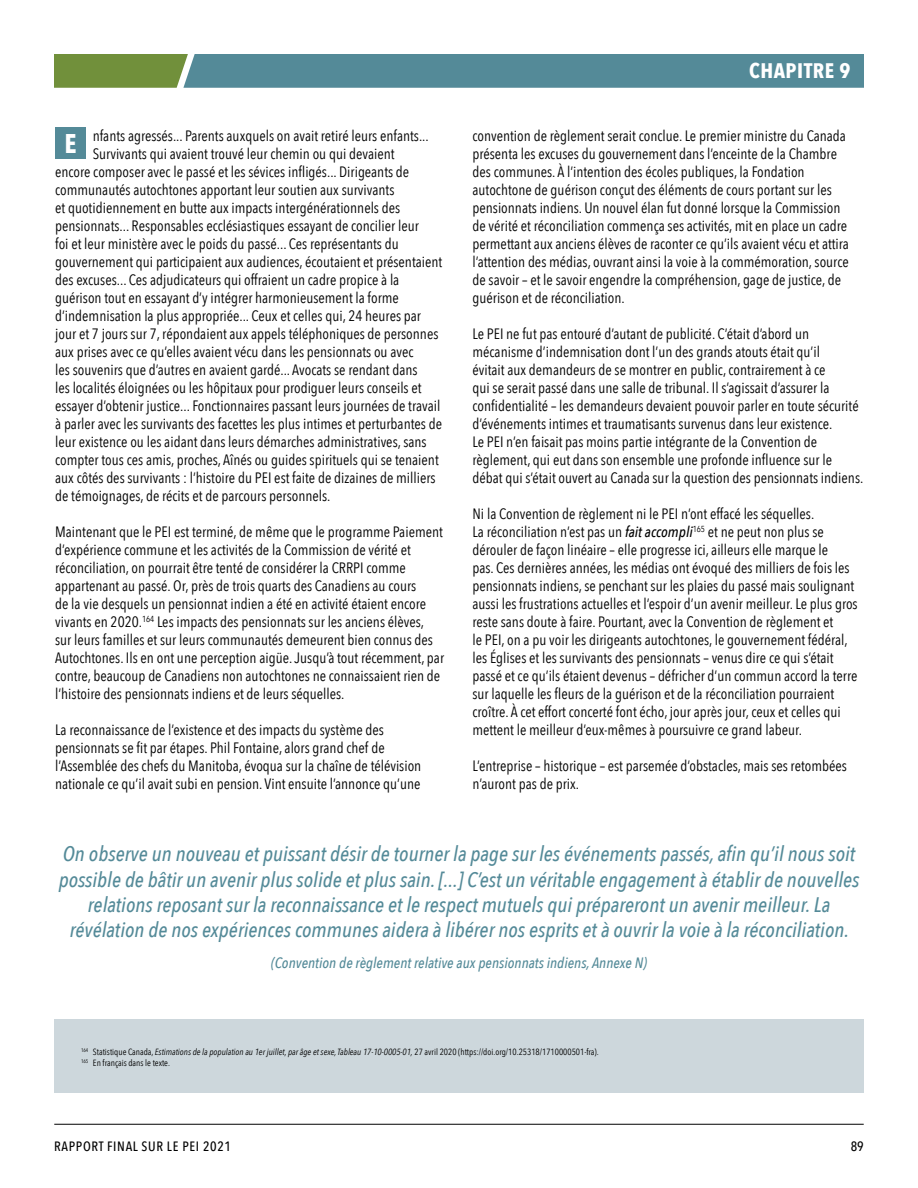
<style>
.page{position:relative;width:918px;height:1188px;background:#fff}
.page>*{position:absolute;margin:0;border:0;box-sizing:border-box;transform-origin:0 0}
.t1{font:700 27px "Avenir Next Condensed";color:#fff}
.t2{font:italic 500 21px/25.2px "Avenir Next Condensed";color:#548a98;text-align:center}
.t3{font:700 21px "Avenir Next Condensed";letter-spacing:.025em;color:#fff}
.t4{font:15px/18px "Avenir Next Condensed";color:#000}
.t5{font:italic 500 15px "Avenir Next Condensed";color:#548a98}
.t6{font:500 13.5px "Avenir Next Condensed";letter-spacing:.05em;color:#000}
.t7{font:9px/10.8px "Avenir Next Condensed";color:#000}
.s1{font-weight:500;font-style:italic}
.s2{font-style:italic}
</style>
<div class="page">
<hr style="left:54px;top:1124px;width:810px;height:1px;background:#000">
<svg style="left:54px;top:54px;width:810px;height:34px;background:#5b8c8a"></svg>
<div style="left:54px;top:1019px;width:810px;height:74px;background:#cdd7dc"></div>
<div style="left:55px;top:127px;width:31px;height:31px;background:#548a98"></div>
<p class="t4" style="left:93px;top:126px;width:338px">nfants agressés... Parents auxquels on avait retiré leurs enfants...</p>
<p class="t4" style="left:93px;top:144px;width:303px">Survivants qui avaient trouvé leur chemin ou qui devaient</p>
<p class="t4" style="left:55px;top:162px;width:356px">encore composer avec le passé et les sévices infligés... Dirigeants de</p>
<p class="t4" style="left:55px;top:180px;width:341px">communautés autochtones apportant leur soutien aux survivants</p>
<p class="t4" style="left:55px;top:198px;width:347px">et quotidiennement en butte aux impacts intergénérationnels des</p>
<p class="t4" style="left:55px;top:216px;width:365px">pensionnats... Responsables ecclésiastiques essayant de concilier leur</p>
<p class="t4" style="left:55px;top:234px;width:345px">foi et leur ministère avec le poids du passé... Ces représentants du</p>
<p class="t4" style="left:55px;top:252px;width:389px">gouvernement qui participaient aux audiences, écoutaient et présentaient</p>
<p class="t4" style="left:55px;top:270px;width:346px">des excuses... Ces adjudicateurs qui offraient un cadre propice à la</p>
<p class="t4" style="left:55px;top:288px;width:345px">guérison tout en essayant d’y intégrer harmonieusement la forme</p>
<p class="t4" style="left:55px;top:306px;width:367px">d’indemnisation la plus appropriée... Ceux et celles qui, 24 heures par</p>
<p class="t4" style="left:55px;top:324px;width:385px">jour et 7 jours sur 7, répondaient aux appels téléphoniques de personnes</p>
<p class="t4" style="left:55px;top:342px;width:360px">aux prises avec ce qu’elles avaient vécu dans les pensionnats ou avec</p>
<p class="t4" style="left:55px;top:360px;width:364px">les souvenirs que d’autres en avaient gardé... Avocats se rendant dans</p>
<p class="t4" style="left:55px;top:378px;width:368px">les localités éloignées ou les hôpitaux pour prodiguer leurs conseils et</p>
<p class="t4" style="left:55px;top:396px;width:387px">essayer d’obtenir justice... Fonctionnaires passant leurs journées de travail</p>
<p class="t4" style="left:55px;top:414px;width:388px">à parler avec les survivants des facettes les plus intimes et perturbantes de</p>
<p class="t4" style="left:55px;top:432px;width:373px">leur existence ou les aidant dans leurs démarches administratives, sans</p>
<p class="t4" style="left:55px;top:450px;width:385px">compter tous ces amis, proches, Aînés ou guides spirituels qui se tenaient</p>
<p class="t4" style="left:55px;top:468px;width:382px">aux côtés des survivants : l’histoire du PEI est faite de dizaines de milliers</p>
<p class="t4" style="left:55px;top:486px;width:277px">de témoignages, de récits et de parcours personnels.</p>
<p class="t4" style="left:55px;top:522px;width:390px">Maintenant que le PEI est terminé, de même que le programme Paiement d’expérience commune et les activités de la Commission de vérité et réconciliation, on pourrait être tenté de considérer la CRRPI comme appartenant au passé. Or, près de trois quarts des Canadiens au cours<br>de la vie desquels un pensionnat indien a été en activité étaient encore vivants en 2020.<sup>164</sup> Les impacts des pensionnats sur les anciens élèves, sur leurs familles et sur leurs communautés demeurent bien connus des Autochtones. Ils en ont une perception aigüe.Jusqu’à tout récemment, par contre, beaucoup de Canadiens non autochtones ne connaissaient rien de l’histoire des pensionnats indiens et de leurs séquelles.</p>
<p class="t4" style="left:55px;top:720px;width:368px">La reconnaissance de l’existence et des impacts du système des pensionnats se fit par étapes. Phil Fontaine, alors grand chef de l’Assemblée des chefs du Manitoba, évoqua sur la chaîne de télévision nationale ce qu’il avait subi en pension. Vint ensuite l’annonce qu’une</p>
<h1 class="t1" style="left:65px;top:127px;width:14px">E</h1>
<h2 class="t3" style="left:749px;top:58px;width:103px">CHAPITRE 9</h2>
<p class="t4" style="left:473px;top:126px;width:378px">convention de règlement serait conclue. Le premier ministre du Canada présenta les excuses du gouvernement dans l’enceinte de la Chambre des communes. À l’intention des écoles publiques, la Fondation autochtone de guérison conçut des éléments de cours portant sur les pensionnats indiens. Un nouvel élan fut donné lorsque la Commission de vérité et réconciliation commença ses activités, mit en place un cadre permettant aux anciens élèves de raconter ce qu’ils avaient vécu et attira l’attention des médias, ouvrant ainsi la voie à la commémoration, source de savoir – et le savoir engendre la compréhension, gage de justice, de guérison et de réconciliation.</p>
<p class="t4" style="left:473px;top:324px;width:392px">Le PEI ne fut pas entouré d’autant de publicité. C’était d’abord un mécanisme d’indemnisation dont l’un des grands atouts était qu’il<br>évitait aux demandeurs de se montrer en public, contrairement à ce<br>qui se serait passé dans une salle de tribunal. Il s’agissait d’assurer la confidentialité – les demandeurs devaient pouvoir parler en toute sécurité d’événements intimes et traumatisants survenus dans leur existence.<br>Le PEI n’en faisait pas moins partie intégrante de la Convention de règlement, qui eut dans son ensemble une profonde influence sur le débat qui s’était ouvert au Canada sur la question des pensionnats indiens.</p>
<p class="t4" style="left:472px;top:504px;width:387px">Ni la Convention de règlement ni le PEI n’ont effacé les séquelles.<br>La réconciliation n’est pas un <span class="s1">fait accompli</span><sup>165</sup> et ne peut non plus se dérouler de façon linéaire – elle progresse ici, ailleurs elle marque le<br>pas. Ces dernières années, les médias ont évoqué des milliers de fois les pensionnats indiens, se penchant sur les plaies du passé mais soulignant aussi les frustrations actuelles et l’espoir d’un avenir meilleur.Le plus gros reste sans doute à faire. Pourtant, avec la Convention de règlement et<br>le PEI, on a pu voir les dirigeants autochtones, le gouvernement fédéral, les Églises et les survivants des pensionnats – venus dire ce qui s’était passé et ce qu’ils étaient devenus – défricher d’un commun accord la terre sur laquelle les fleurs de la guérison et de la réconciliation pourraient croître. À cet effort concerté font écho, jour après jour, ceux et celles qui mettent le meilleur d’eux-mêmes à poursuivre ce grand labeur.</p>
<p class="t4" style="left:473px;top:756px;width:376px">L’entreprise – historique – est parsemée d’obstacles, mais ses retombées n’auront pas de prix.</p>
<p class="t2" style="left:59px;top:841px;width:802px">On observe un nouveau et puissant désir de tourner la page sur les événements passés, afin qu’il nous soit possible de bâtir un avenir plus solide et plus sain. [...] C’est un véritable engagement à établir de nouvelles relations reposant sur la reconnaissance et le respect mutuels qui prépareront un avenir meilleur. La révélation de nos expériences communes aidera à libérer nos esprits et à ouvrir la voie à la réconciliation.</p>
<p class="t5" style="left:271px;top:954px;width:377px">(Convention de règlement relative aux pensionnats indiens, Annexe N)</p>
<p class="t7" style="left:81px;top:1046px;width:519px"><sup>164</sup> Statistique Canada, <span class="s2">Estimations de la population au 1er juillet, par âge et sexe,Tableau 17-10-0005-01,</span> 27 avril 2020 (https://doi.org/10.25318/1710000501-fra).<br><sup>165</sup> En français dans le texte.</p>
<p class="t6" style="left:54px;top:1138px;width:178px">RAPPORT FINAL SUR LE PEI 2021</p>
<p class="t6" style="left:851px;top:1138px;width:15px">89</p>
</div>
